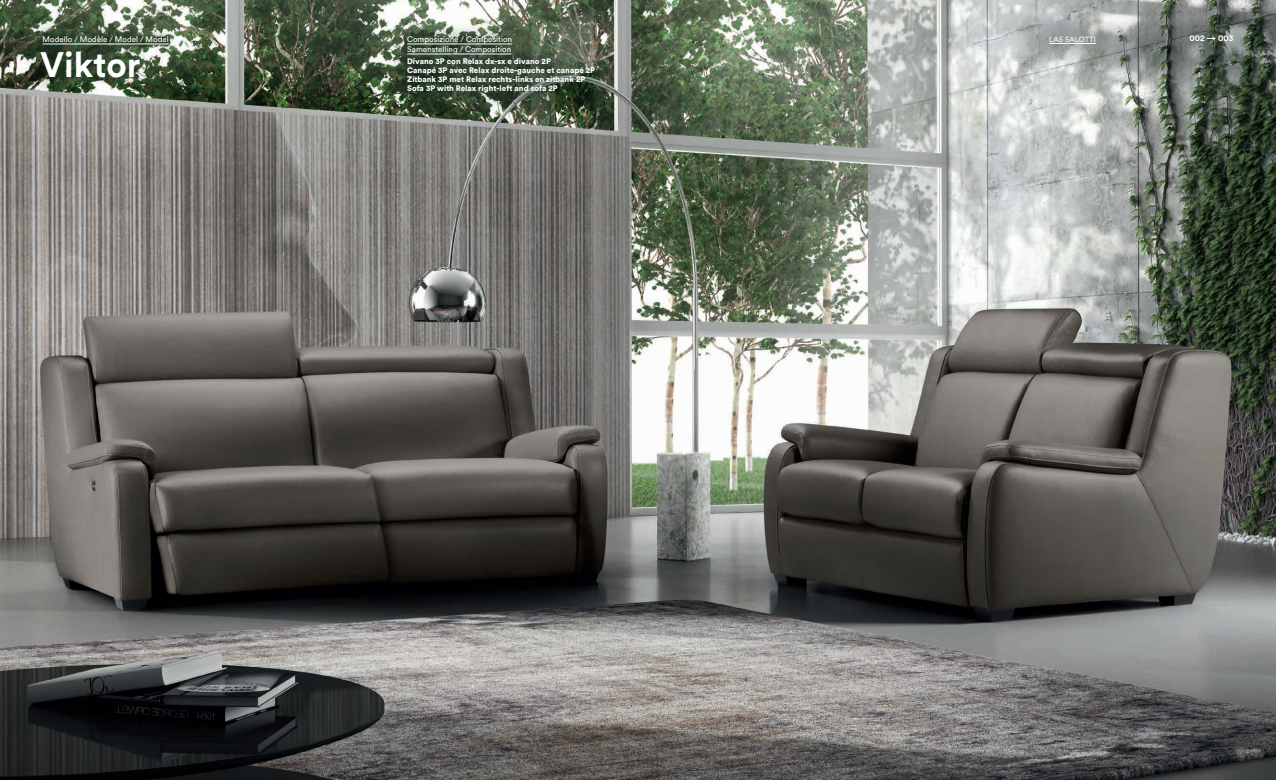
<style>
.page{position:relative;width:1276px;height:780px;background:#fff}
.page>*{position:absolute;margin:0;border:0;box-sizing:border-box;transform-origin:0 0}
.t1{font:700 35px "Circular Std";color:#fff}
.t2{font:700 8.5px "Circular Std";color:#fff}
.t3{font:900 8px/9px "Circular Std";color:#fff}
.t4{font:8px/10px "Circular Std";color:#fff}
.t5{font:7.5px "Circular Std";letter-spacing:.01em;color:#fff}
</style>
<div class="page">
<img style="left:0;top:0;width:1276px;height:780px">
<hr style="left:43px;top:44px;width:126px;height:1px;background:#fff">
<hr style="left:1049px;top:43px;width:47px;height:1px;background:#fff">
<hr style="left:407px;top:44px;width:105px;height:1px;background:#fff">
<hr style="left:407px;top:54px;width:104px;height:1px;background:#fff">
<p class="t4" style="left:407px;top:34px;width:107px">Composizione / Composition<br>Samenstelling / Composition</p>
<p class="t3" style="left:407px;top:57px;width:189px">Divano 3P con Relax dx-sx e divano 2P<br>Canapé 3P avec Relax droite-gauche et canapé 2P Zitbank 3P met Relax rechts-links en zitbank 2P Sofa 3P with Relax right-left and sofa 2P</p>
<p class="t4" style="left:43px;top:34px;width:128px">Modello / Modèle / Model / Model</p>
<p class="t5" style="left:1049px;top:35px;width:48px">Las Salotti</p>
<h1 class="t1" style="left:40px;top:42px;width:102px">Viktor</h1>
<p class="t2" style="left:1189px;top:33px;width:45px">002 → 003</p>
</div>
